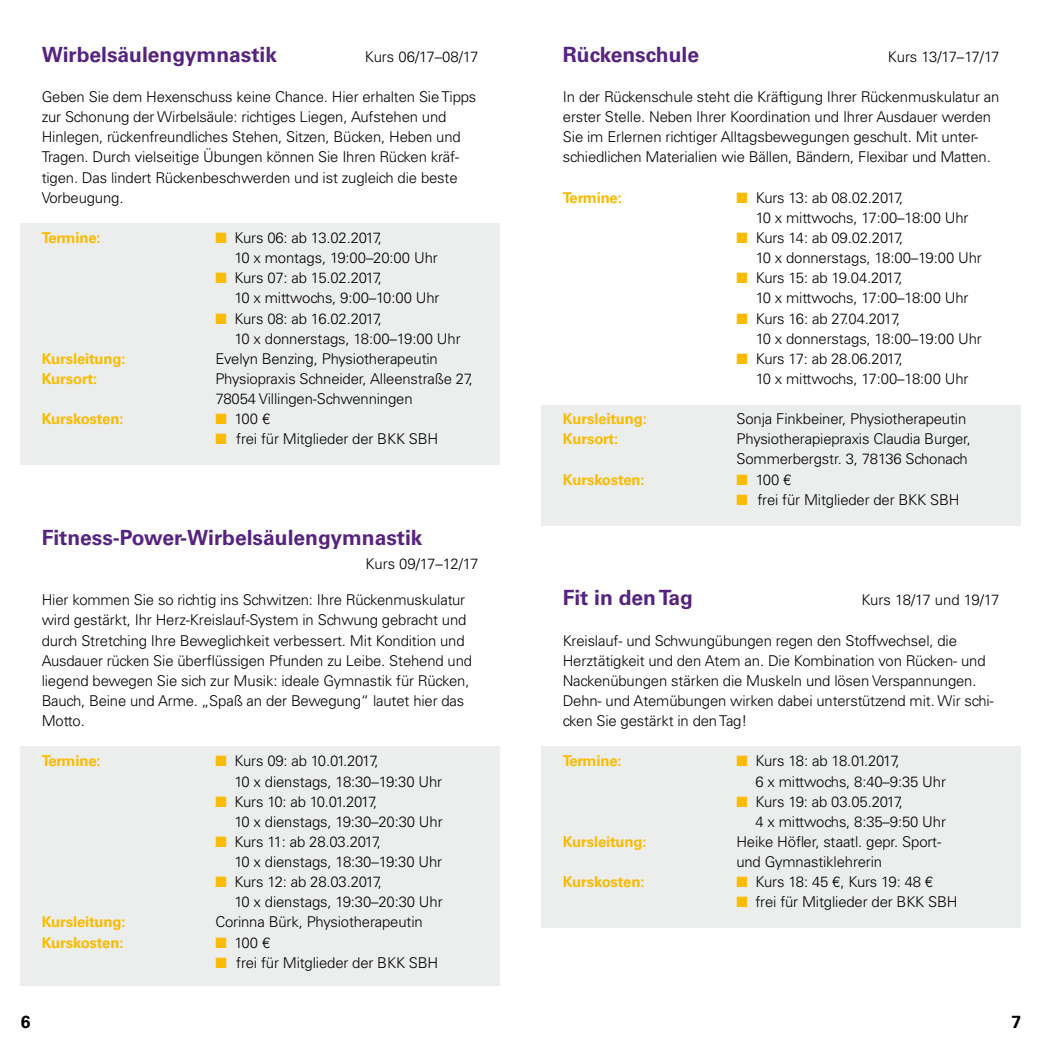
<style>
.page{position:relative;width:1042px;height:1042px;background:#fff}
.page>*{position:absolute;margin:0;border:0;box-sizing:border-box;transform-origin:0 0}
.t1{font:700 21px "Univers LT Std";color:#572381}
.t2{font:700 17.5px "Univers LT Std";color:#000}
.t3{font:300 14.88px/20.1px "Univers LT Std";letter-spacing:-.01em;color:#000}
.t4{font:700 14.88px "Univers LT Std";letter-spacing:-.01em;color:#fabb00}
.t5{font:300 14.88px "Univers LT Std";letter-spacing:-.05em;color:#000}
.s1{color:#fabb00}
</style>
<div class="page">
<div style="left:21px;top:746px;width:479px;height:240px;background:#eceded"></div>
<div style="left:21px;top:223px;width:479px;height:241px;background:#eceded"></div>
<div style="left:542px;top:405px;width:479px;height:120px;background:#eceded"></div>
<div style="left:542px;top:747px;width:479px;height:181px;background:#eceded"></div>
<h1 class="t1" style="left:42px;top:42px;width:237px">Wirbelsäulengymnastik</h1>
<p class="t3" style="left:365px;top:46px;width:115px">Kurs 06/17–08/17</p>
<p class="t3" style="left:42px;top:87px;width:436px">Geben Sie dem Hexenschuss keine Chance. Hier erhalten Sie Tipps zur Schonung der Wirbelsäule: richtiges Liegen, Aufstehen und Hinlegen, rückenfreundliches Stehen, Sitzen, Bücken, Heben und Tragen. Durch vielseitige Übungen können Sie Ihren Rücken kräf&shy;tigen. Das lindert Rückenbeschwerden und ist zugleich die beste Vorbeugung.</p>
<p class="t4" style="left:42px;top:229px;width:60px">Termine:</p>
<p class="t3" style="left:234px;top:228px;width:205px;text-indent:-19px"><span class="s1">■</span> Kurs 06: ab 13.02.2017,<br>10 x montags, 19:00–20:00 Uhr</p>
<p class="t3" style="left:234px;top:268px;width:207px;text-indent:-19px"><span class="s1">■</span> Kurs 07: ab 15.02.2017,<br>10 x mittwochs, 9:00–10:00 Uhr</p>
<p class="t3" style="left:234px;top:308px;width:228px;text-indent:-19px"><span class="s1">■</span> Kurs 08: ab 16.02.2017,<br>10 x donnerstags, 18:00–19:00 Uhr</p>
<p class="t4" style="left:42px;top:350px;width:85px">Kursleitung:</p>
<p class="t3" style="left:215px;top:348px;width:224px">Evelyn Benzing, Physiotherapeutin</p>
<p class="t4" style="left:42px;top:370px;width:57px">Kursort:</p>
<p class="t3" style="left:215px;top:368px;width:259px">Physiopraxis Schneider, Alleenstraße 27,<br>78054 Villingen-Schwenningen</p>
<p class="t4" style="left:42px;top:410px;width:83px">Kurskosten:</p>
<p class="t3" style="left:215px;top:409px;width:56px"><span class="s1">■</span> 100 €</p>
<p class="t3" style="left:215px;top:429px;width:225px"><span class="s1">■</span> frei für Mitglieder der BKK SBH</p>
<h1 class="t1" style="left:42px;top:525px;width:382px">Fitness-Power-Wirbelsäulengymnastik</h1>
<p class="t3" style="left:366px;top:554px;width:114px">Kurs 09/17–12/17</p>
<p class="t3" style="left:42px;top:590px;width:432px">Hier kommen Sie so richtig ins Schwitzen: Ihre Rückenmuskulatur wird gestärkt, Ihr Herz-Kreislauf-System in Schwung gebracht und durch Stretching Ihre Beweglichkeit verbessert. Mit Kondition und Ausdauer rücken Sie überflüssigen Pfunden zu Leibe. Stehend und liegend bewegen Sie sich zur Musik: ideale Gymnastik für Rücken, Bauch, Beine und Arme. „Spaß an der Bewegung“ lautet hier das Motto.</p>
<p class="t4" style="left:42px;top:752px;width:60px">Termine:</p>
<p class="t3" style="left:234px;top:751px;width:209px;text-indent:-19px"><span class="s1">■</span> Kurs 09: ab 10.01.2017,<br>10 x dienstags, 18:30–19:30 Uhr</p>
<p class="t3" style="left:234px;top:791px;width:210px;text-indent:-19px"><span class="s1">■</span> Kurs 10: ab 10.01.2017,<br>10 x dienstags, 19:30–20:30 Uhr</p>
<p class="t3" style="left:234px;top:831px;width:209px;text-indent:-19px"><span class="s1">■</span> Kurs 11: ab 28.03.2017,<br>10 x dienstags, 18:30–19:30 Uhr</p>
<p class="t3" style="left:234px;top:872px;width:210px;text-indent:-19px"><span class="s1">■</span> Kurs 12: ab 28.03.2017,<br>10 x dienstags, 19:30–20:30 Uhr</p>
<p class="t4" style="left:42px;top:913px;width:85px">Kursleitung:</p>
<p class="t3" style="left:215px;top:912px;width:209px">Corinna Bürk, Physiotherapeutin</p>
<p class="t4" style="left:42px;top:933px;width:83px">Kurskosten:</p>
<p class="t3" style="left:215px;top:932px;width:56px"><span class="s1">■</span> 100 €</p>
<p class="t3" style="left:215px;top:952px;width:225px"><span class="s1">■</span> frei für Mitglieder der BKK SBH</p>
<h1 class="t1" style="left:563px;top:42px;width:138px">Rückenschule</h1>
<p class="t5" style="left:888px;top:48px;width:113px">Kurs 13/17–17/17</p>
<p class="t3" style="left:563px;top:87px;width:438px">In der Rückenschule steht die Kräftigung Ihrer Rückenmuskulatur an erster Stelle. Neben Ihrer Koordination und Ihrer Ausdauer werden Sie im Erlernen richtiger Alltagsbewegungen geschult. Mit unter&shy;schiedlichen Materialien wie Bällen, Bändern, Flexibar und Matten.</p>
<p class="t4" style="left:563px;top:189px;width:60px">Termine:</p>
<p class="t3" style="left:756px;top:187px;width:214px;text-indent:-19px"><span class="s1">■</span> Kurs 13: ab 08.02.2017,<br>10 x mittwochs, 17:00–18:00 Uhr</p>
<p class="t3" style="left:756px;top:228px;width:228px;text-indent:-19px"><span class="s1">■</span> Kurs 14: ab 09.02.2017,<br>10 x donnerstags, 18:00–19:00 Uhr</p>
<p class="t3" style="left:756px;top:268px;width:214px;text-indent:-19px"><span class="s1">■</span> Kurs 15: ab 19.04.2017,<br>10 x mittwochs, 17:00–18:00 Uhr</p>
<p class="t3" style="left:756px;top:308px;width:228px;text-indent:-19px"><span class="s1">■</span> Kurs 16: ab 27.04.2017,<br>10 x donnerstags, 18:00–19:00 Uhr</p>
<p class="t3" style="left:756px;top:348px;width:214px;text-indent:-19px"><span class="s1">■</span> Kurs 17: ab 28.06.2017,<br>10 x mittwochs, 17:00–18:00 Uhr</p>
<p class="t4" style="left:563px;top:410px;width:85px">Kursleitung:</p>
<p class="t3" style="left:736px;top:409px;width:231px">Sonja Finkbeiner, Physiotherapeutin</p>
<p class="t4" style="left:563px;top:430px;width:57px">Kursort:</p>
<p class="t3" style="left:736px;top:429px;width:236px">Physiotherapiepraxis Claudia Burger,<br>Sommerbergstr. 3, 78136 Schonach</p>
<p class="t4" style="left:563px;top:470px;width:83px">Kurskosten:</p>
<p class="t3" style="left:736px;top:469px;width:56px"><span class="s1">■</span> 100 €</p>
<p class="t3" style="left:736px;top:489px;width:225px"><span class="s1">■</span> frei für Mitglieder der BKK SBH</p>
<h1 class="t1" style="left:563px;top:585px;width:132px">Fit in den Tag</h1>
<p class="t3" style="left:861px;top:590px;width:139px">Kurs 18/17 und 19/17</p>
<p class="t3" style="left:563px;top:630px;width:432px">Kreislauf- und Schwungübungen regen den Stoffwechsel, die Herztätigkeit und den Atem an. Die Kombination von Rücken- und Nackenübungen stärken die Muskeln und lösen Verspannungen.<br>Dehn- und Atemübungen wirken dabei unterstützend mit. Wir schi&shy;cken Sie gestärkt in den Tag!</p>
<p class="t4" style="left:563px;top:752px;width:60px">Termine:</p>
<p class="t3" style="left:755px;top:751px;width:192px;text-indent:-19px"><span class="s1">■</span> Kurs 18: ab 18.01.2017,<br>6 x mittwochs, 8:40–9:35 Uhr</p>
<p class="t3" style="left:755px;top:791px;width:192px;text-indent:-19px"><span class="s1">■</span> Kurs 19: ab 03.05.2017,<br>4 x mittwochs, 8:35–9:50 Uhr</p>
<p class="t4" style="left:563px;top:833px;width:85px">Kursleitung:</p>
<p class="t3" style="left:736px;top:831px;width:206px">Heike Höfler, staatl. gepr. Sport&shy;und Gymnastiklehrerin</p>
<p class="t4" style="left:563px;top:873px;width:83px">Kurskosten:</p>
<p class="t3" style="left:736px;top:872px;width:198px"><span class="s1">■</span> Kurs 18: 45 €, Kurs 19: 48 €</p>
<p class="t3" style="left:736px;top:892px;width:223px"><span class="s1">■</span> frei für Mitglieder der BKK SBH</p>
<p class="t2" style="left:21px;top:1011px;width:11px">6</p>
<p class="t2" style="left:1011px;top:1011px;width:11px">7</p>
</div>
